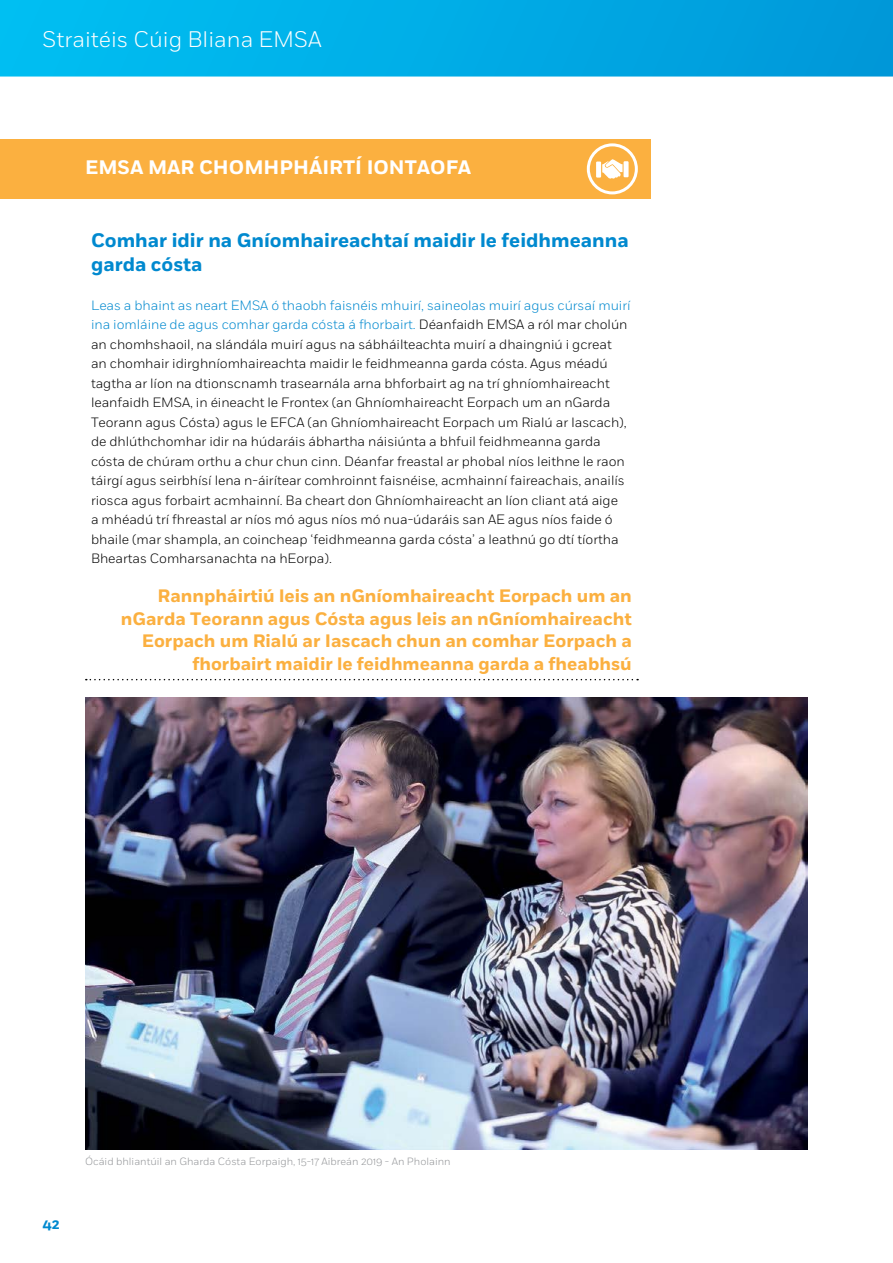
<style>
.page{position:relative;width:893px;height:1263px;background:#fff}
.page>*{position:absolute;margin:0;border:0;box-sizing:border-box;transform-origin:0 0}
.t1{font:300 22.5px "Fort";color:#fff}
.t2{font:700 19.5px/24px "Fort";color:#0089cf}
.t3{font:700 19.5px "Fort";color:#fff}
.t4{font:700 18px/22.5px "Fort";color:#fbb040;text-align:right}
.t5{font:700 14.25px "Fort";color:#0089cf}
.t6{font:300 13.5px/19.5px "Fort";letter-spacing:-.005em;color:#000}
.t7{font:300 10.5px "Fort";color:#939598}
.s1{color:#0089cf}
</style>
<div class="page">
<svg style="left:0;top:0;width:893px;height:77px;background:#01ace6"></svg>
<svg style="left:86px;top:679px;width:552px;height:1px"></svg>
<div style="left:0;top:139px;width:650px;height:60px;background:#fbb040"></div>
<div style="left:587px;top:143px;width:51px;height:51px;border:3px solid #fff;border-radius:50%"></div>
<div style="left:596px;top:162px;width:5px;height:16px;background:#fff"></div>
<svg style="left:602px;top:159px;width:21px;height:20px"></svg>
<div style="left:624px;top:161px;width:5px;height:16px;background:#fff"></div>
<img style="left:85px;top:697px;width:723px;height:452px">
<h1 class="t1" style="left:43px;top:26px;width:281px">Straitéis Cúig Bliana EMSA</h1>
<h2 class="t3" style="left:85px;top:155px;width:388px">EMSA MAR CHOMHPHÁIRTÍ IONTAOFA</h2>
<h2 class="t2" style="left:91px;top:229px;width:539px">Comhar idir na Gníomhaireachtaí maidir le feidhmeanna garda cósta</h2>
<p class="t6" style="left:91px;top:295px;width:541px"><span class="s1">Leas a bhaint as neart EMSA ó thaobh faisnéis mhuirí, saineolas muirí agus cúrsaí muirí ina iomláine de agus comhar garda cósta á fhorbairt.</span> Déanfaidh EMSA a ról mar cholún an chomhshaoil, na slándála muirí agus na sábháilteachta muirí a dhaingniú i gcreat an chomhair idirghníomhaireachta maidir le feidhmeanna garda cósta. Agus méadú tagtha ar líon na dtionscnamh trasearnála arna bhforbairt ag na trí ghníomhaireacht leanfaidh EMSA, in éineacht le Frontex (an Ghníomhaireacht Eorpach um an nGarda Teorann agus Cósta) agus le EFCA (an Ghníomhaireacht Eorpach um Rialú ar Iascach), de dhlúthchomhar idir na húdaráis ábhartha náisiúnta a bhfuil feidhmeanna garda cósta de chúram orthu a chur chun cinn. Déanfar freastal ar phobal níos leithne le raon táirgí agus seirbhísí lena n-áirítear comhroinnt faisnéise, acmhainní faireachais, anailís riosca agus forbairt acmhainní. Ba cheart don Ghníomhaireacht an líon cliant atá aige<br>a mhéadú trí fhreastal ar níos mó agus níos mó nua-údaráis san AE agus níos faide ó bhaile (mar shampla, an coincheap ‘feidhmeanna garda cósta’ a leathnú go dtí tíortha Bheartas Comharsanachta na hEorpa).</p>
<h3 class="t4" style="left:121px;top:585px;width:512px">Rannpháirtiú leis an nGníomhaireacht Eorpach um an nGarda Teorann agus Cósta agus leis an nGníomhaireacht Eorpach um Rialú ar Iascach chun an comhar Eorpach a fhorbairt maidir le feidhmeanna garda a fheabhsú</h3>
<p class="t5" style="left:43px;top:1215px;width:19px">42</p>
<p class="t7" style="left:85px;top:1155px;width:367px">Ócáid bhliantúil an Gharda Cósta Eorpaigh, 15-17 Aibreán 2019 - An Pholainn</p>
</div>
